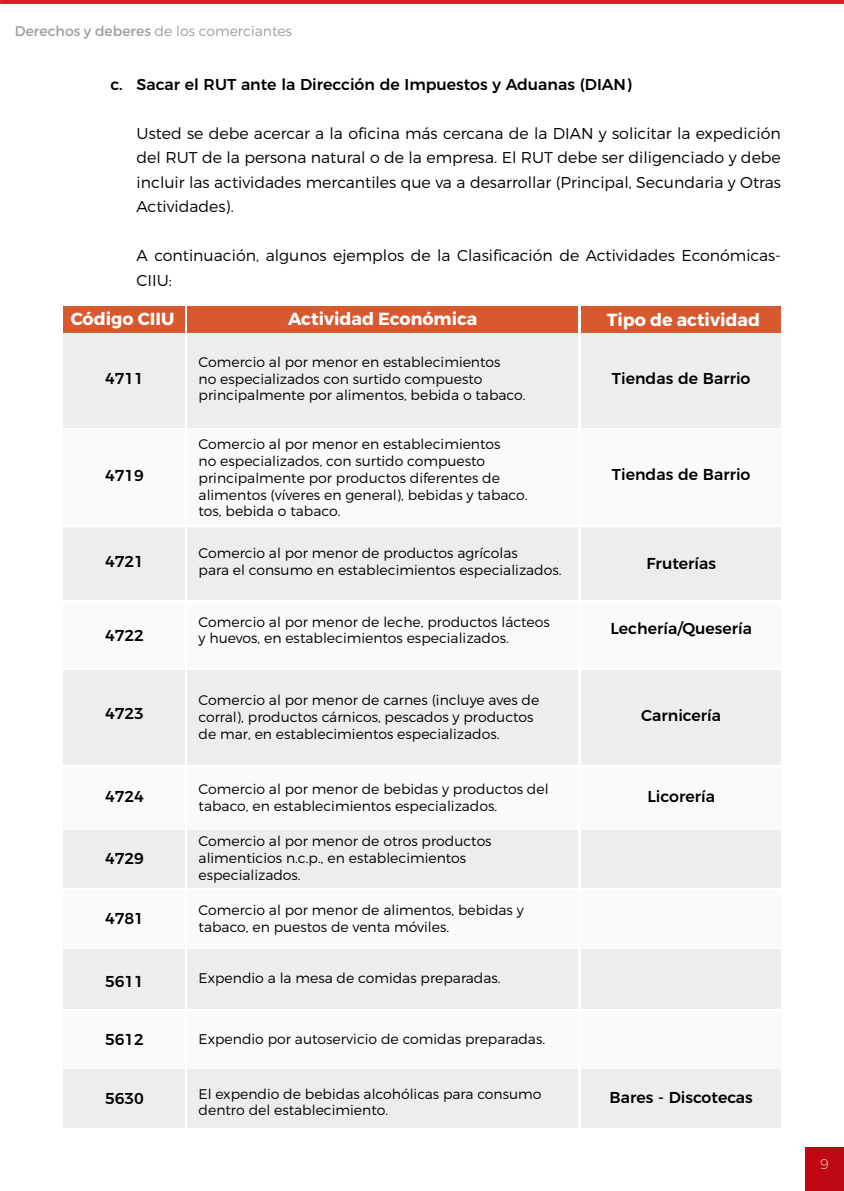
<style>
.page{position:relative;width:844px;height:1191px;background:#fff}
.page>*{position:absolute;margin:0;border:0;box-sizing:border-box;transform-origin:0 0}
.t1{font:700 17.5px "Montserrat";color:#fff}
.t2{font:300 15.75px/24.5px "Montserrat";color:#000;text-align:justify}
.t3{font:500 15.75px "Montserrat";color:#000}
.t4{font:300 14px/16.8px "Montserrat";color:#000}
.t5{font:300 14px "Montserrat";color:#9e9da2}
.t6{font:200 14px "Montserrat Alternates";color:#fff}
.s1{font-weight:400}
</style>
<div class="page">
<div style="left:804px;top:1147px;width:39px;height:44px;background:#bf0812"></div>
<hr style="left:0;top:0;width:843px;height:4px;background:#de1f26">
<div style="left:63px;top:306px;width:121px;height:28px;background:#d9592e"></div>
<div style="left:63px;top:334px;width:121px;height:94px;background:#eceded"></div>
<div style="left:63px;top:670px;width:121px;height:94px;background:#eceded"></div>
<div style="left:63px;top:527px;width:121px;height:72px;background:#eceded"></div>
<div style="left:63px;top:828px;width:121px;height:60px;background:#eceded"></div>
<div style="left:63px;top:949px;width:121px;height:60px;background:#eceded"></div>
<div style="left:63px;top:1068px;width:121px;height:60px;background:#eceded"></div>
<div style="left:63px;top:429px;width:121px;height:95px;background:#fbfafb"></div>
<div style="left:63px;top:768px;width:121px;height:61px;background:#fbfafb"></div>
<div style="left:63px;top:603px;width:121px;height:65px;background:#fbfafb"></div>
<div style="left:63px;top:891px;width:121px;height:57px;background:#fbfafb"></div>
<div style="left:63px;top:1012px;width:121px;height:57px;background:#fbfafb"></div>
<div style="left:187px;top:306px;width:390px;height:28px;background:#d9592e"></div>
<div style="left:187px;top:334px;width:390px;height:94px;background:#eceded"></div>
<div style="left:187px;top:670px;width:390px;height:94px;background:#eceded"></div>
<div style="left:187px;top:527px;width:390px;height:72px;background:#eceded"></div>
<div style="left:187px;top:828px;width:390px;height:60px;background:#eceded"></div>
<div style="left:187px;top:949px;width:390px;height:60px;background:#eceded"></div>
<div style="left:187px;top:1068px;width:390px;height:60px;background:#eceded"></div>
<div style="left:187px;top:429px;width:390px;height:95px;background:#fbfafb"></div>
<div style="left:187px;top:768px;width:390px;height:61px;background:#fbfafb"></div>
<div style="left:187px;top:603px;width:390px;height:65px;background:#fbfafb"></div>
<div style="left:187px;top:891px;width:390px;height:57px;background:#fbfafb"></div>
<div style="left:187px;top:1012px;width:390px;height:57px;background:#fbfafb"></div>
<div style="left:581px;top:306px;width:199px;height:28px;background:#d9592e"></div>
<div style="left:581px;top:334px;width:199px;height:94px;background:#eceded"></div>
<div style="left:581px;top:670px;width:199px;height:94px;background:#eceded"></div>
<div style="left:581px;top:527px;width:199px;height:72px;background:#eceded"></div>
<div style="left:581px;top:828px;width:199px;height:60px;background:#eceded"></div>
<div style="left:581px;top:949px;width:199px;height:60px;background:#eceded"></div>
<div style="left:581px;top:1068px;width:199px;height:60px;background:#eceded"></div>
<div style="left:581px;top:429px;width:199px;height:95px;background:#fbfafb"></div>
<div style="left:581px;top:768px;width:199px;height:61px;background:#fbfafb"></div>
<div style="left:581px;top:603px;width:199px;height:65px;background:#fbfafb"></div>
<div style="left:581px;top:891px;width:199px;height:57px;background:#fbfafb"></div>
<div style="left:581px;top:1012px;width:199px;height:57px;background:#fbfafb"></div>
<p class="t5" style="left:15px;top:22px;width:278px"><span class="s1">Derechos y deberes</span> de los comerciantes</p>
<p class="t3" style="left:110px;top:71px;width:522px">c. Sacar el RUT ante la Dirección de Impuestos y Aduanas (DIAN)</p>
<p class="t2" style="left:137px;top:121px;width:645px">Usted se debe acercar a la oficina más cercana de la DIAN y solicitar la expedición del RUT de la persona natural o de la empresa. El RUT debe ser diligenciado y debe incluir las actividades mercantiles que va a desarrollar (Principal, Secundaria y Otras Actividades).</p>
<p class="t2" style="left:137px;top:243px;width:645px">A continuación, algunos ejemplos de la Clasificación de Actividades Económicas-<br>CIIU:</p>
<p class="t1" style="left:71px;top:308px;width:105px">Código CIIU</p>
<p class="t1" style="left:288px;top:308px;width:191px">Actividad Económica</p>
<p class="t1" style="left:606px;top:309px;width:155px">Tipo de actividad</p>
<p class="t3" style="left:105px;top:366px;width:40px">4711</p>
<p class="t4" style="left:198px;top:353px;width:328px">Comercio al por menor en establecimientos<br>no especializados con surtido compuesto principalmente por alimentos, bebida o tabaco.</p>
<p class="t3" style="left:611px;top:366px;width:140px">Tiendas de Barrio</p>
<p class="t3" style="left:105px;top:462px;width:40px">4719</p>
<p class="t4" style="left:198px;top:435px;width:330px">Comercio al por menor en establecimientos<br>no especializados, con surtido compuesto principalmente por productos diferentes de alimentos (víveres en general), bebidas y tabaco. tos, bebida o tabaco.</p>
<p class="t3" style="left:611px;top:462px;width:140px">Tiendas de Barrio</p>
<p class="t3" style="left:105px;top:548px;width:40px">4721</p>
<p class="t4" style="left:198px;top:544px;width:364px">Comercio al por menor de productos agrícolas<br>para el consumo en establecimientos especializados.</p>
<p class="t3" style="left:646px;top:550px;width:71px">Fruterías</p>
<p class="t3" style="left:105px;top:623px;width:40px">4722</p>
<p class="t4" style="left:198px;top:613px;width:353px">Comercio al por menor de leche, productos lácteos y huevos, en establecimientos especializados.</p>
<p class="t3" style="left:610px;top:616px;width:143px">Lechería/Quesería</p>
<p class="t3" style="left:105px;top:701px;width:40px">4723</p>
<p class="t4" style="left:198px;top:691px;width:342px">Comercio al por menor de carnes (incluye aves de corral), productos cárnicos, pescados y productos de mar, en establecimientos especializados.</p>
<p class="t3" style="left:641px;top:703px;width:81px">Carnicería</p>
<p class="t3" style="left:105px;top:784px;width:40px">4724</p>
<p class="t4" style="left:198px;top:780px;width:351px">Comercio al por menor de bebidas y productos del tabaco, en establecimientos especializados.</p>
<p class="t3" style="left:647px;top:783px;width:69px">Licorería</p>
<p class="t3" style="left:105px;top:845px;width:40px">4729</p>
<p class="t4" style="left:198px;top:832px;width:294px">Comercio al por menor de otros productos alimenticios n.c.p., en establecimientos especializados.</p>
<p class="t3" style="left:105px;top:905px;width:40px">4781</p>
<p class="t4" style="left:198px;top:901px;width:326px">Comercio al por menor de alimentos, bebidas y tabaco, en puestos de venta móviles.</p>
<p class="t3" style="left:105px;top:968px;width:40px">5611</p>
<p class="t4" style="left:198px;top:969px;width:303px">Expendio a la mesa de comidas preparadas.</p>
<p class="t3" style="left:105px;top:1026px;width:40px">5612</p>
<p class="t4" style="left:198px;top:1030px;width:348px">Expendio por autoservicio de comidas preparadas.</p>
<p class="t3" style="left:105px;top:1085px;width:40px">5630</p>
<p class="t4" style="left:198px;top:1085px;width:344px">El expendio de bebidas alcohólicas para consumo dentro del establecimiento.</p>
<p class="t3" style="left:609px;top:1084px;width:145px">Bares - Discotecas</p>
<p class="t6" style="left:819px;top:1153px;width:10px">9</p>
</div>
